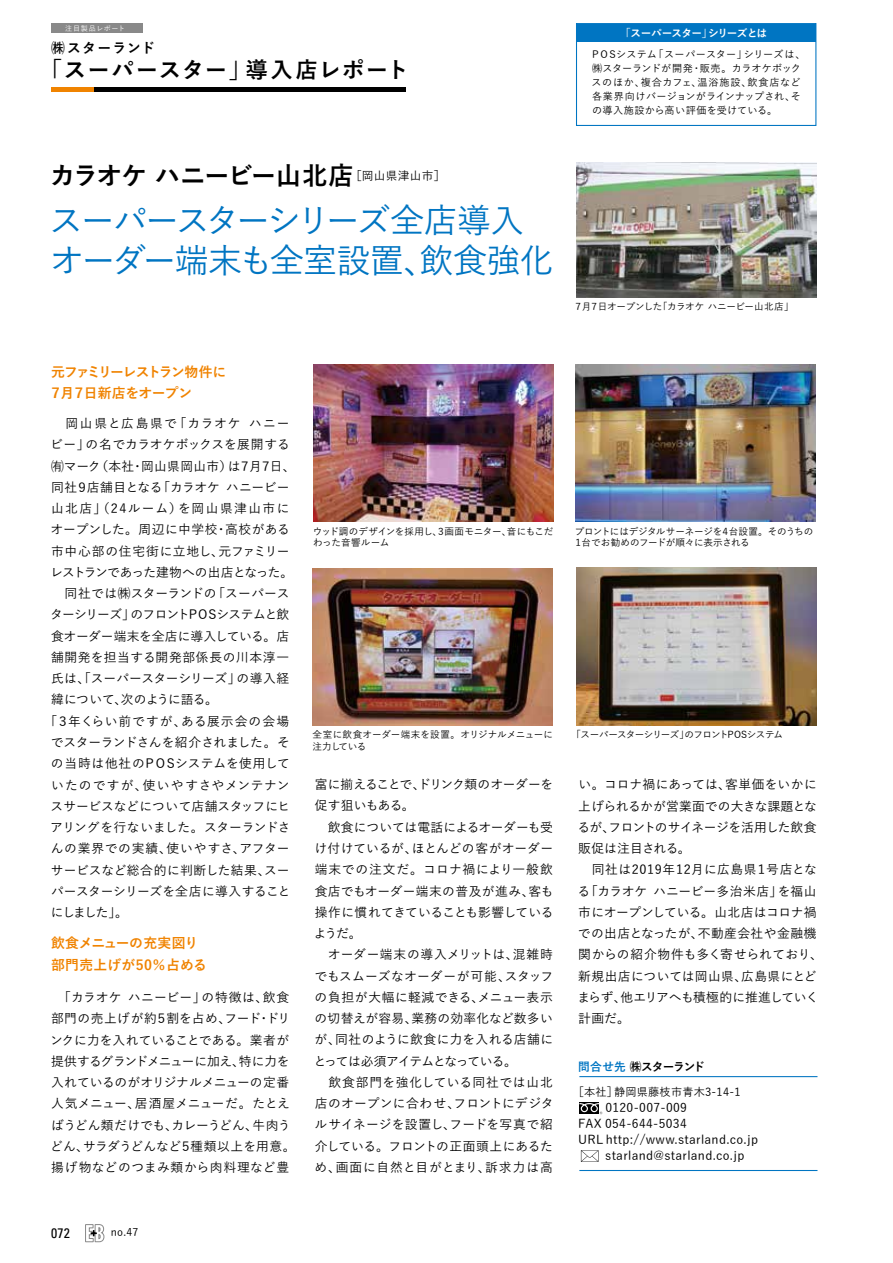
<style>
.page{position:relative;width:893px;height:1263px;background:#fff}
.page>*{position:absolute;margin:0;border:0;box-sizing:border-box;transform-origin:0 0}
.t1{font:500 34.05px/39.3px "Yu Go";letter-spacing:-.07em;color:#0075c2}
.t2{font:700 25.5px "Yu Go";letter-spacing:-.035em;color:#000}
.t3{font:700 22.35px "Yu Go";letter-spacing:.055em;color:#000}
.t4{font:700 13.8px/21.3px "Yu Go";letter-spacing:-.075em;color:#f08300}
.t5{font:700 13.8px/21.3px "Yu Go";letter-spacing:.02em;color:#f08300}
.t6{font:700 13.8px "Yu Go";letter-spacing:.075em;color:#000}
.t7{font:condensed 13.8px "Univers";color:#000}
.t8{font:500 12.75px/21.3px "Yu Go";letter-spacing:.005em;color:#000}
.t9{font:500 12.75px "Yu Go";letter-spacing:-.015em;color:#000}
.t10{font:500 12.75px "Yu Go";letter-spacing:-.025em;color:#000}
.t11{font:500 12.75px "Yu Go";letter-spacing:-.055em;color:#000}
.t12{font:500 12.75px "Yu Go";letter-spacing:.055em;color:#000}
.t13{font:500 12.75px "Yu Go";letter-spacing:.085em;color:#000}
.t14{font:500 12.75px "Yu Go";letter-spacing:.115em;color:#000}
.t15{font:500 12.75px "Yu Go";letter-spacing:.025em;color:#000}
.t16{font:500 12.75px "Yu Go";letter-spacing:.065em;color:#000}
.t17{font:500 12.75px "Yu Go";letter-spacing:-.03em;color:#000}
.t18{font:500 12.75px "Yu Go";letter-spacing:.06em;color:#000}
.t19{font:500 12.75px "Yu Go";letter-spacing:.08em;color:#000}
.t20{font:500 12.15px/15.9px "Yu Go";letter-spacing:.025em;color:#000}
.t21{font:700 11.7px "Yu Go";letter-spacing:-.075em;color:#000}
.t22{font:500 11.1px "Yu Go";letter-spacing:.02em;color:#000}
.t23{font:700 10.65px "Yu Go";letter-spacing:-.06em;color:#fff}
.t24{font:500 10.65px "Yu Go";color:#000}
.t25{font:500 10.05px/13.8px "Yu Go";letter-spacing:.025em;color:#000}
.t26{font:500 9.6px/11.1px "Yu Go";letter-spacing:-.03em;color:#000}
.t27{font:500 9.6px/11.1px "Yu Go";color:#000}
.t28{font:500 9.6px "Yu Go";letter-spacing:-.065em;color:#000}
.t29{font:500 7.05px "Yu Go";letter-spacing:.085em;color:#fff}
.s1{color:#0075c2}
</style>
<div class="page">
<div style="left:579px;top:1102px;width:20px;height:12px;background:#000"></div>
<svg style="left:579px;top:1103px;width:23px;height:11px"></svg>
<hr style="left:579px;top:1170px;width:238px;height:1px;background:#0075c2">
<hr style="left:579px;top:1076px;width:238px;height:1px;background:#0075c2">
<img style="left:576px;top:163px;width:240px;height:135px">
<img style="left:313px;top:364px;width:240px;height:158px">
<img style="left:313px;top:568px;width:240px;height:158px">
<img style="left:576px;top:568px;width:240px;height:157px">
<img style="left:575px;top:364px;width:240px;height:158px">
<hr style="left:94px;top:87px;width:312px;height:4px;background:#000">
<hr style="left:51px;top:87px;width:43px;height:4px;background:#f08300">
<div style="left:51px;top:24px;width:92px;height:9px;background:#898989"></div>
<div style="left:576px;top:23px;width:240px;height:103px;border:1px solid #0075c2"></div>
<div style="left:576px;top:24px;width:240px;height:17px;background:#0075c2"></div>
<svg style="left:581px;top:1150px;width:18px;height:12px"></svg>
<svg style="left:85px;top:1224px;width:20px;height:18px"></svg>
<p class="t29" style="left:65px;top:22px;width:62px">注目製品レポート</p>
<p class="t6" style="left:51px;top:40px;width:106px">㈱スターランド</p>
<h3 class="t3" style="left:40px;top:58px;width:371px">「スーパースター」導入店レポート</h3>
<h2 class="t2" style="left:50px;top:161px;width:397px">カラオケ ハニービー山北店<sup>［岡山県津山市］</sup></h2>
<h1 class="t1" style="left:49px;top:197px;width:506px">スーパースターシリーズ全店導入オーダー端末も全室設置、飲食強化</h1>
<p class="t4" style="left:49px;top:361px;width:179px">元ファミリーレストラン物件に<br>７月７日新店をオープン</p>
<p class="t23" style="left:620px;top:27px;width:148px">「スーパースター」シリーズとは</p>
<p class="t25" style="left:591px;top:47px;width:215px">P O Sシステム「スーパースター」シリーズは、㈱スターランドが開発・販売。カラオケボックスのほか、複合カフェ、温浴施設、飲食店など各業界向けバージョンがラインナップされ、その導入施設から高い評価を受けている。</p>
<p class="t26" style="left:573px;top:300px;width:217px">７月７日オープンした｢カラオケ ハニービー山北店｣</p>
<p class="t13" style="left:51px;top:411px;width:240px">　岡山県と広島県で「カラオケ ハニー</p>
<p class="t8" style="left:50px;top:432px;width:241px">ビー」の名でカラオケボックスを展開する</p>
<p class="t8" style="left:51px;top:454px;width:246px">㈲マーク（本社・岡山県岡山市）は７月７日、</p>
<p class="t10" style="left:51px;top:475px;width:240px">同社９店舗目となる「カラオケ ハニービー</p>
<p class="t14" style="left:51px;top:497px;width:240px">山北店」（24ルーム）を岡山県津山市に</p>
<p class="t15" style="left:51px;top:518px;width:241px">オープンした。周辺に中学校・高校がある</p>
<p class="t16" style="left:51px;top:539px;width:240px">市中心部の住宅街に立地し、元ファミリー</p>
<p class="t11" style="left:50px;top:560px;width:244px">レストランであった建物への出店となった。</p>
<p class="t9" style="left:51px;top:582px;width:240px">　同社では㈱スターランドの「スーパース</p>
<p class="t11" style="left:50px;top:603px;width:241px">ターシリーズ」のフロントPOSシステムと飲</p>
<p class="t9" style="left:51px;top:624px;width:240px">食オーダー端末を全店に導入している。店</p>
<p class="t12" style="left:51px;top:645px;width:240px">舗開発を担当する開発部係長の川本淳一</p>
<p class="t9" style="left:51px;top:667px;width:240px">氏は、「スーパースターシリーズ」の導入経</p>
<p class="t10" style="left:51px;top:688px;width:168px">緯について、次のように語る。</p>
<p class="t13" style="left:45px;top:709px;width:246px">「３年くらい前ですが、ある展示会の会場</p>
<p class="t17" style="left:51px;top:730px;width:241px">でスターランドさんを紹介されました。そ</p>
<p class="t12" style="left:51px;top:752px;width:240px">の当時は他社のPOSシステムを使用して</p>
<p class="t19" style="left:51px;top:773px;width:240px">いたのですが、使いやすさやメンテナン</p>
<p class="t8" style="left:50px;top:794px;width:241px">スサービスなどについて店舗スタッフにヒ</p>
<p class="t10" style="left:50px;top:815px;width:242px">アリングを行ないました。スターランドさ</p>
<p class="t18" style="left:51px;top:837px;width:240px">んの業界での実績、使いやすさ、アフター</p>
<p class="t8" style="left:51px;top:858px;width:240px">サービスなど総合的に判断した結果、スー</p>
<p class="t9" style="left:51px;top:879px;width:241px">パースターシリーズを全店に導入すること</p>
<p class="t8" style="left:51px;top:900px;width:78px">にしました」。</p>
<p class="t5" style="left:51px;top:933px;width:157px">飲食メニューの充実図り部門売上げが50％占める</p>
<p class="t8" style="left:50px;top:985px;width:247px">　「カラオケ ハニービー」の特徴は、飲食部門の売上げが約５割を占め、フード・ドリンクに力を入れていることである。業者が提供するグランドメニューに加え、特に力を入れているのがオリジナルメニューの定番人気メニュー、居酒屋メニューだ。たとえばうどん類だけでも、カレーうどん、牛肉うどん、サラダうどんなど５種類以上を用意。揚げ物などのつまみ類から肉料理など豊</p>
<p class="t7" style="left:51px;top:1224px;width:20px">072</p>
<p class="t24" style="left:111px;top:1222px;width:29px">no.47</p>
<p class="t26" style="left:313px;top:524px;width:242px">ウッド調のデザインを採用し、３画面モニター、音にもこだわった音響ルーム</p>
<p class="t26" style="left:573px;top:524px;width:241px">プロントにはデジタルサーネージを４台設置。そのうちの<br>１台でお勧めのフードが順々に表示される</p>
<p class="t27" style="left:313px;top:728px;width:242px">全室に飲食オーダー端末を設置。オリジナルメニューに注力している</p>
<p class="t28" style="left:576px;top:726px;width:209px">｢スーパースターシリーズ｣のフロントPOSシステム</p>
<p class="t8" style="left:314px;top:772px;width:241px">富に揃えることで、ドリンク類のオーダーを促す狙いもある。<br>　飲食については電話によるオーダーも受け付けているが、ほとんどの客がオーダー端末での注文だ。コロナ禍により一般飲食店でもオーダー端末の普及が進み、客も操作に慣れてきていることも影響しているようだ。<br>　オーダー端末の導入メリットは、混雑時でもスムーズなオーダーが可能、スタッフの負担が大幅に軽減できる、メニュー表示の切替えが容易、業務の効率化など数多いが、同社のように飲食に力を入れる店舗にとっては必須アイテムとなっている。<br>　飲食部門を強化している同社では山北店のオープンに合わせ、フロントにデジタルサイネージを設置し、フードを写真で紹介している。フロントの正面頭上にあるため、画面に自然と目がとまり、訴求力は高</p>
<p class="t8" style="left:577px;top:772px;width:247px">い。コロナ禍にあっては、客単価をいかに上げられるかが営業面での大きな課題となるが、フロントのサイネージを活用した飲食販促は注目される。<br>　同社は2019年12月に広島県１号店となる「カラオケ ハニービー多治米店」を福山市にオープンしている。山北店はコロナ禍での出店となったが、不動産会社や金融機関からの紹介物件も多く寄せられており、新規出店については岡山県、広島県にとどまらず、他エリアへも積極的に推進していく計画だ。</p>
<p class="t21" style="left:578px;top:1060px;width:128px"><span class="s1">問合せ先</span> ㈱スターランド</p>
<p class="t22" style="left:573px;top:1082px;width:169px">［本社］静岡県藤枝市青木3-14-1</p>
<p class="t20" style="left:578px;top:1098px;width:181px">　　 0120-007-009<br>FAX 054-644-5034<br>URL http://www.starland.co.jp　　starland@starland.co.jp</p>
</div>
